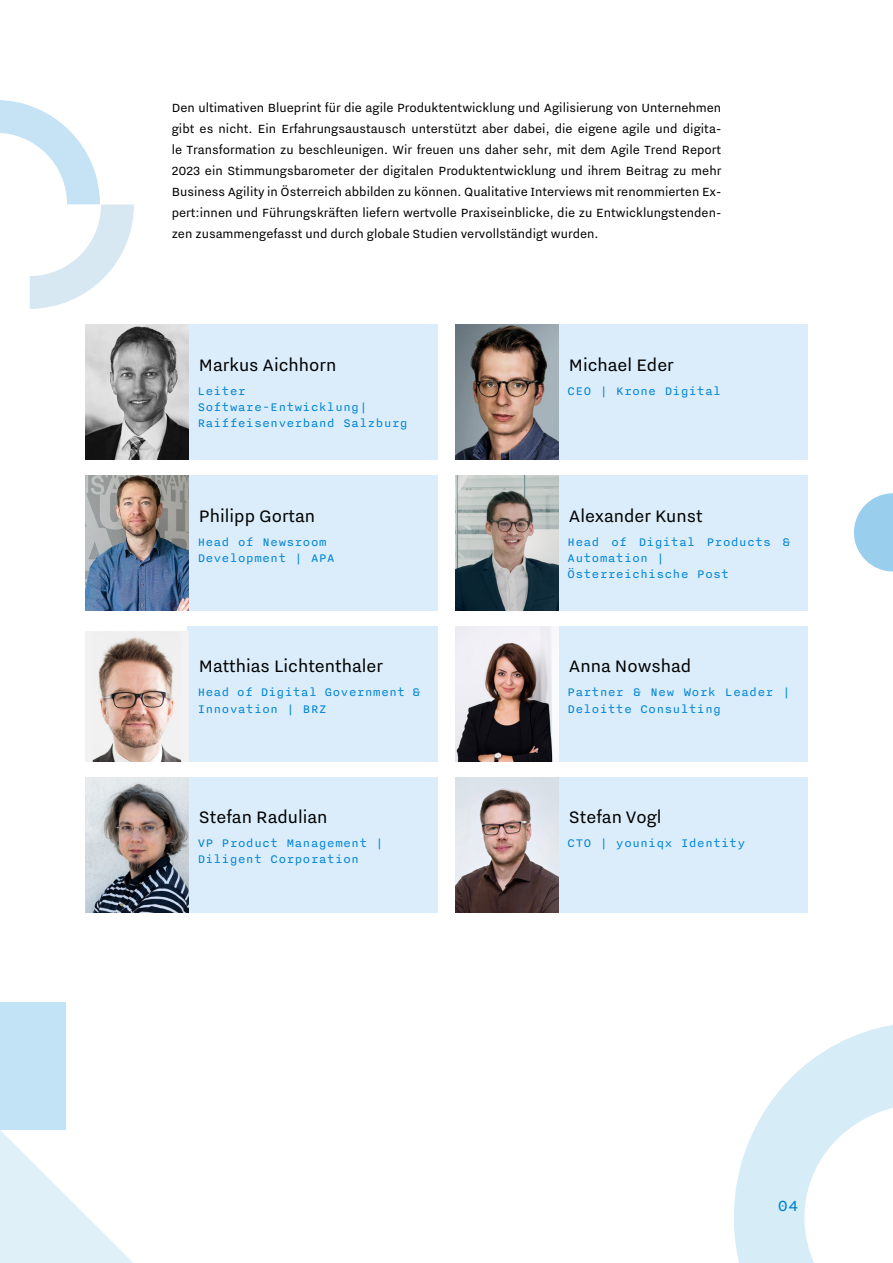
<style>
.page{position:relative;width:893px;height:1263px;background:#fff}
.page>*{position:absolute;margin:0;border:0;box-sizing:border-box;transform-origin:0 0}
.t1{font:21px "Nitti Grotesk";color:#000}
.t2{font:18px "Nitti";color:#0084d5}
.t3{font:15px/21px "Nitti Grotesk";color:#000;text-align:justify}
.t4{font:13.5px/16.2px "Nitti Typewriter";color:#0084d5}
</style>
<div class="page">
<svg style="left:734px;top:1025px;width:159px;height:238px"></svg>
<svg style="left:854px;top:493px;width:39px;height:78px"></svg>
<svg style="left:0;top:1130px;width:133px;height:133px;fill:#e7f3fa"></svg>
<div style="left:0;top:1002px;width:66px;height:128px;background:#c2e2f5"></div>
<svg style="left:0;top:100px;width:134px;height:209px"></svg>
<div style="left:188px;top:325px;width:250px;height:135px;background:#dbedfa"></div>
<img style="left:85px;top:325px;width:103px;height:135px">
<div style="left:558px;top:325px;width:250px;height:135px;background:#dbedfa"></div>
<img style="left:455px;top:325px;width:103px;height:135px">
<div style="left:188px;top:475px;width:250px;height:136px;background:#dbedfa"></div>
<img style="left:85px;top:475px;width:103px;height:136px">
<div style="left:558px;top:475px;width:250px;height:136px;background:#dbedfa"></div>
<img style="left:455px;top:475px;width:103px;height:136px">
<div style="left:188px;top:626px;width:250px;height:135px;background:#dbedfa"></div>
<img style="left:85px;top:631px;width:103px;height:130px">
<div style="left:558px;top:626px;width:250px;height:135px;background:#dbedfa"></div>
<img style="left:455px;top:626px;width:98px;height:135px">
<div style="left:188px;top:777px;width:250px;height:135px;background:#dbedfa"></div>
<img style="left:85px;top:777px;width:103px;height:135px">
<div style="left:558px;top:777px;width:250px;height:135px;background:#dbedfa"></div>
<img style="left:455px;top:777px;width:103px;height:135px">
<p class="t3" style="left:172px;top:97px;width:551px">Den ultimativen Blueprint für die agile Produktentwicklung und Agilisierung von Unternehmen gibt es nicht. Ein Erfahrungsaustausch unterstützt aber dabei, die eigene agile und digita&shy;le Transformation zu beschleunigen. Wir freuen uns daher sehr, mit dem Agile Trend Report 2023 ein Stimmungsbarometer der digitalen Produktentwicklung und ihrem Beitrag zu mehr Business Agility in Österreich abbilden zu können. Qualitative Interviews mit renommierten Ex&shy;pert:innen und Führungskräften liefern wertvolle Praxiseinblicke, die zu Entwicklungstenden&shy;zen zusammengefasst und durch globale Studien vervollständigt wurden.</p>
<h1 class="t1" style="left:199px;top:354px;width:139px">Markus Aichhorn</h1>
<p class="t4" style="left:197px;top:383px;width:212px">Leiter<br>Software-Entwicklung|<br>Raiffeisenverband Salzburg</p>
<h1 class="t1" style="left:199px;top:505px;width:118px">Philipp Gortan</h1>
<p class="t4" style="left:197px;top:534px;width:139px">Head of Newsroom<br>Development | APA</p>
<h1 class="t1" style="left:199px;top:656px;width:186px">Matthias Lichtenthaler</h1>
<p class="t4" style="left:197px;top:684px;width:225px">Head of Digital Government &amp;<br>Innovation | BRZ</p>
<h1 class="t1" style="left:199px;top:807px;width:130px">Stefan Radulian</h1>
<p class="t4" style="left:197px;top:835px;width:188px">VP Product Management |<br>Diligent Corporation</p>
<h1 class="t1" style="left:569px;top:354px;width:107px">Michael Eder</h1>
<p class="t4" style="left:567px;top:383px;width:155px">CEO | Krone Digital</p>
<h1 class="t1" style="left:569px;top:505px;width:135px">Alexander Kunst</h1>
<p class="t4" style="left:567px;top:534px;width:225px">Head of Digital Products &amp;<br>Automation |<br>Österreichische Post</p>
<h1 class="t1" style="left:569px;top:656px;width:124px">Anna Nowshad</h1>
<p class="t4" style="left:567px;top:684px;width:225px">Partner &amp; New Work Leader |<br>Deloitte Consulting</p>
<h1 class="t1" style="left:569px;top:807px;width:94px">Stefan Vogl</h1>
<p class="t4" style="left:567px;top:835px;width:180px">CTO | youniqx Identity</p>
<p class="t2" style="left:777px;top:1196px;width:23px">04</p>
</div>
